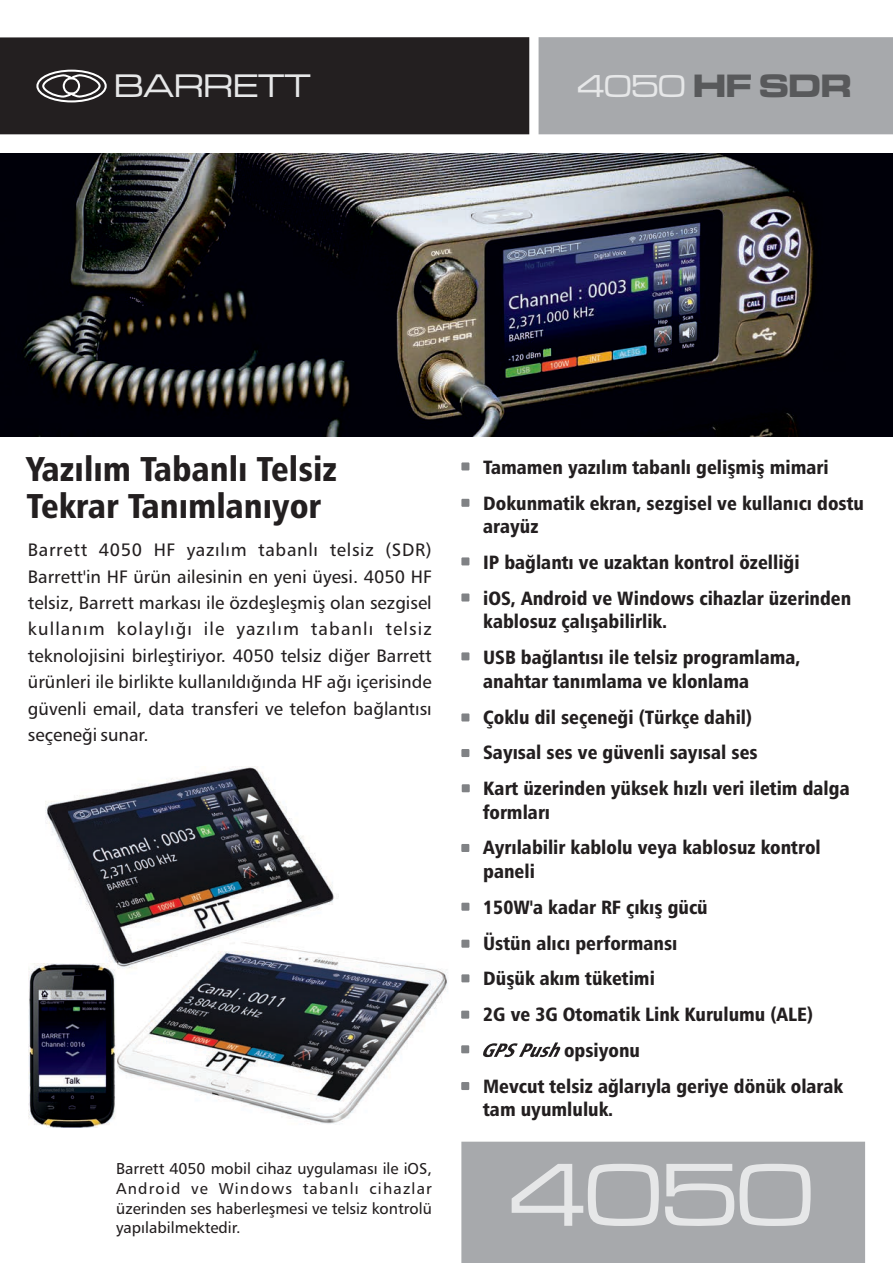
<style>
.page{position:relative;width:893px;height:1263px;background:#fff}
.page>*{position:absolute;margin:0;border:0;box-sizing:border-box;transform-origin:0 0}
.t1{font:92.85px "Microgramma D Medi Exte";color:#e6e7e8}
.t2{font:34.5px/37.3px "Humanist 777 BT Black Condensed B";color:#231f20}
.t3{font:33.9px "Microgramma D Medi Exte";letter-spacing:.02em;color:#e6e7e8}
.t4{font:33.6px "Microgramma D Bold Exte";color:#58595b}
.t5{font:19.2px/35.7px "Humanist 777 BT Black Condensed B";color:#231f20}
.t6{font:18px/26.4px "Humanist 777 BT Roman B";color:#231f20;text-align:justify}
.t7{font:15.75px/19.8px "Humanist 777 BT Roman B";color:#231f20;text-align:justify}
.s1{font-family:"Microgramma D Medi Exte";font-size:33px;color:#e6e7e8}
</style>
<div class="page">
<img style="left:45px;top:767px;width:403px;height:357px">
<img style="left:0;top:153px;width:893px;height:283px">
<div style="left:0;top:37px;width:529px;height:97px;background:#231f20"></div>
<div style="left:539px;top:37px;width:354px;height:97px;background:#a7a9ac"></div>
<div style="left:36px;top:70px;width:71px;height:32px;border:2px solid #fff;border-radius:50%"></div>
<svg style="left:41px;top:73px;width:61px;height:26px"></svg>
<div style="left:461px;top:462px;width:8px;height:8px;background:#808285"></div>
<div style="left:461px;top:499px;width:8px;height:8px;background:#808285"></div>
<div style="left:461px;top:557px;width:8px;height:8px;background:#808285"></div>
<div style="left:461px;top:593px;width:8px;height:8px;background:#808285"></div>
<div style="left:461px;top:652px;width:8px;height:8px;background:#808285"></div>
<div style="left:461px;top:713px;width:8px;height:8px;background:#808285"></div>
<div style="left:461px;top:749px;width:8px;height:8px;background:#808285"></div>
<img style="left:28px;top:963px;width:88px;height:165px">
<div style="left:461px;top:1142px;width:404px;height:121px;background:#a7a9ac"></div>
<div style="left:462px;top:784px;width:8px;height:8px;background:#808285"></div>
<div style="left:461px;top:844px;width:8px;height:8px;background:#808285"></div>
<div style="left:461px;top:940px;width:8px;height:8px;background:#808285"></div>
<div style="left:461px;top:974px;width:8px;height:8px;background:#808285"></div>
<div style="left:461px;top:1011px;width:8px;height:8px;background:#808285"></div>
<div style="left:461px;top:1045px;width:8px;height:8px;background:#808285"></div>
<div style="left:461px;top:1082px;width:8px;height:8px;background:#808285"></div>
<svg style="left:483px;top:1042px;width:77px;height:15px"></svg>
<div style="left:461px;top:903px;width:8px;height:8px;background:#808285"></div>
<h3 class="t3" style="left:115px;top:71px;width:197px">BARRETT</h3>
<h3 class="t4" style="left:577px;top:71px;width:275px"><span class="s1">4050</span> HF SDR</h3>
<h2 class="t2" style="left:26px;top:453px;width:312px">Yazılım Tabanlı Telsiz<br>Tekrar Tanımlanıyor</h2>
<p class="t5" style="left:483px;top:451px;width:382px">Tamamen yazılım tabanlı gelişmiş mimari<br>Dokunmatik ekran, sezgisel ve kullanıcı dostu</p>
<p class="t5" style="left:483px;top:510px;width:370px">arayüz<br>IP bağlantı ve uzaktan kontrol özelliği<br>iOS, Android ve Windows cihazlar üzerinden</p>
<p class="t5" style="left:483px;top:605px;width:319px">kablosuz çalışabilirlik.<br>USB bağlantısı ile telsiz programlama,</p>
<p class="t5" style="left:483px;top:665px;width:368px">anahtar tanımlama ve klonlama<br>Çoklu dil seçeneği (Türkçe dahil)<br>Sayısal ses ve güvenli sayısal ses<br>Kart üzerinden yüksek hızlı veri iletim dalga</p>
<p class="t5" style="left:483px;top:796px;width:339px">formları<br>Ayrılabilir kablolu veya kablosuz kontrol</p>
<p class="t5" style="left:483px;top:855px;width:53px">paneli</p>
<p class="t5" style="left:483px;top:891px;width:226px">150W'a kadar RF çıkış gücü</p>
<p class="t5" style="left:483px;top:927px;width:196px">Üstün alıcı performansı</p>
<p class="t5" style="left:483px;top:962px;width:173px">Düşük akım tüketimi</p>
<p class="t5" style="left:483px;top:998px;width:331px">2G ve 3G Otomatik Link Kurulumu (ALE)</p>
<p class="t5" style="left:564px;top:1034px;width:78px">opsiyonu</p>
<p class="t5" style="left:483px;top:1070px;width:361px">Mevcut telsiz ağlarıyla geriye dönük olarak</p>
<p class="t5" style="left:483px;top:1093px;width:132px">tam uyumluluk.</p>
<p class="t6" style="left:28px;top:538px;width:405px">Barrett 4050 HF yazılım tabanlı telsiz (SDR)<br>Barrett'in HF ürün ailesinin en yeni üyesi. 4050 HF telsiz, Barrett markası ile özdeşleşmiş olan sezgisel kullanım kolaylığı ile yazılım tabanlı telsiz teknolojisini birleştiriyor. 4050 telsiz diğer Barrett ürünleri ile birlikte kullanıldığında HF ağı içerisinde güvenli email, data transferi ve telefon bağlantısı seçeneği sunar.</p>
<p class="t7" style="left:116px;top:1160px;width:317px">Barrett 4050 mobil cihaz uygulaması ile iOS, Android ve Windows tabanlı cihazlar üzerinden ses haberleşmesi ve telsiz kontrolü yapılabilmektedir.</p>
<h1 class="t1" style="left:509px;top:1153px;width:307px">4050</h1>
</div>
